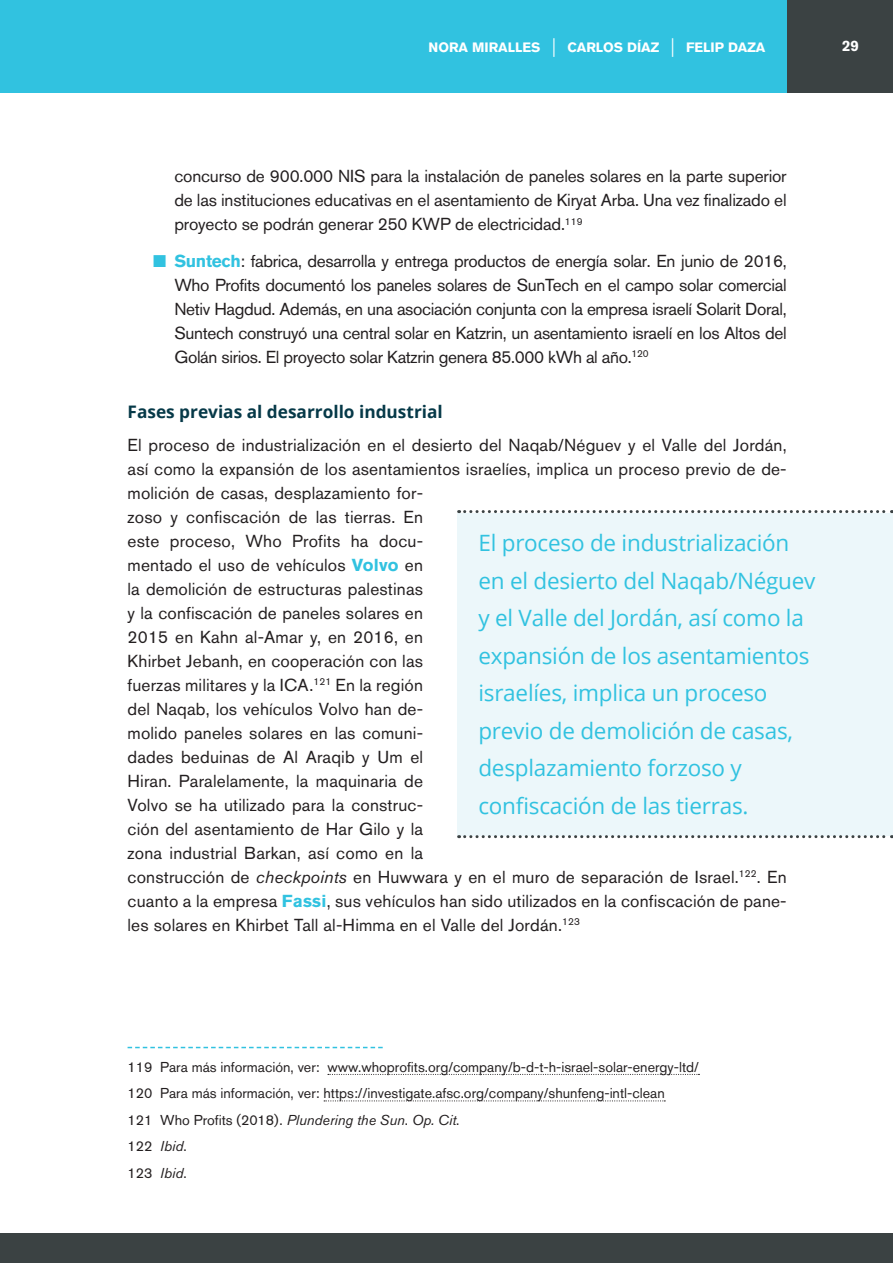
<style>
.page{position:relative;width:893px;height:1263px;background:#fff}
.page>*{position:absolute;margin:0;border:0;box-sizing:border-box;transform-origin:0 0}
.t1{font:22.5px/37.5px "Open Sans";letter-spacing:-.01em;color:#31c2e0}
.t2{font:17.25px/24px "Akzidenz Grotesk BQ";letter-spacing:.01em;color:#231f20;text-align:justify}
.t3{font:700 17.25px "Open Sans";color:#063948}
.t4{font:700 15px "Akzidenz Grotesk BQ";color:#fff}
.t5{font:14.25px/26.5px "Akzidenz Grotesk BQ";color:#231f20}
.t6{font:700 13.5px "Akzidenz Grotesk BQ";color:#fff}
.s1{font-weight:400;font-size:20.25px}
.s2{color:#31c2e0}
.s3{font-weight:700;color:#31c2e0}
.s4{font-style:italic}
</style>
<div class="page">
<div style="left:0;top:1233px;width:893px;height:30px;background:#3b4243"></div>
<div style="left:787px;top:0;width:106px;height:92px;background:#3b4243"></div>
<div style="left:0;top:0;width:787px;height:92px;background:#31c2e0"></div>
<svg style="left:128px;top:1047px;width:255px;height:1px"></svg>
<svg style="left:328px;top:1074px;width:371px;height:1px"></svg>
<svg style="left:324px;top:1100px;width:341px;height:1px"></svg>
<div style="left:457px;top:513px;width:436px;height:322px;background:#ecf7fa"></div>
<svg style="left:459px;top:510px;width:433px;height:3px"></svg>
<svg style="left:459px;top:835px;width:433px;height:3px"></svg>
<p class="t6" style="left:429px;top:40px;width:338px">NORA MIRALLES <span class="s1">|</span> CARLOS DÍAZ <span class="s1">|</span> FELIP DAZA</p>
<p class="t4" style="left:842px;top:37px;width:18px">29</p>
<p class="t2" style="left:174px;top:164px;width:614px">concurso de 900.000 NIS para la instalación de paneles solares en la parte superior de las instituciones educativas en el asentamiento de Kiryat Arba. Una vez finalizado el proyecto se podrán generar 250 KWP de electricidad.<sup>119</sup></p>
<p class="t2" style="left:174px;top:249px;width:614px;text-indent:-21px"><span class="s2">■</span> <span class="s3">Suntech</span>: fabrica, desarrolla y entrega productos de energía solar. En junio de 2016, Who Profits documentó los paneles solares de SunTech en el campo solar comercial Netiv Hagdud. Además, en una asociación conjunta con la empresa israelí Solarit Doral, Suntech construyó una central solar en Katzrin, un asentamiento israelí en los Altos del Golán sirios. El proyecto solar Katzrin genera 85.000 kWh al año.<sup>120</sup></p>
<p class="t3" style="left:128px;top:400px;width:317px">Fases previas al desarrollo industrial</p>
<p class="t2" style="left:128px;top:433px;width:661px;text-align:left">El proceso de industrialización en el desierto del Naqab/Néguev y el Valle del Jordán, así como la expansión de los asentamientos israelíes, implica un proceso previo de de&shy;molición de casas, desplazamiento for-<br>zoso y confiscación de las tierras. En<br>este proceso, Who Profits ha docu-<br>mentado el uso de vehículos <span class="s3">Volvo</span> en<br>la demolición de estructuras palestinas<br>y la confiscación de paneles solares en<br>2015 en Kahn al-Amar y, en 2016, en<br>Khirbet Jebanh, en cooperación con las<br>fuerzas militares y la ICA.<sup>121</sup> En la región<br>del Naqab, los vehículos Volvo han de-<br>molido paneles solares en las comuni-<br>dades beduinas de Al Araqib y Um el<br>Hiran. Paralelamente, la maquinaria de<br>Volvo se ha utilizado para la construc-<br>ción del asentamiento de Har Gilo y la<br>zona industrial Barkan, así como en la<br>construcción de <span class="s4">checkpoints</span> en Huwwara y en el muro de separación de Israel.<sup>122</sup>. En cuanto a la empresa <span class="s3">Fassi</span>, sus vehículos han sido utilizados en la confiscación de pane&shy;les solares en Khirbet Tall al-Himma en el Valle del Jordán.<sup>123</sup></p>
<p class="t1" style="left:478px;top:524px;width:339px">El proceso de industrialización en el desierto del Naqab/Néguev y el Valle del Jordán, así como la expansión de los asentamientos israelíes, implica un proceso previo de demolición de casas, desplazamiento forzoso y confiscación de las tierras.</p>
<p class="t5" style="left:128px;top:1053px;width:573px">119 Para más información, ver: www.whoprofits.org/company/b-d-t-h-israel-solar-energy-ltd/ 120 Para más información, ver: https://investigate.afsc.org/company/shunfeng-intl-clean<br>121 Who Profits (2018). <span class="s4">Plundering the Sun</span>. <span class="s4">Op. Cit</span>.<br>122 <span class="s4">Ibid</span>.<br>123 <span class="s4">Ibid</span>.</p>
</div>
